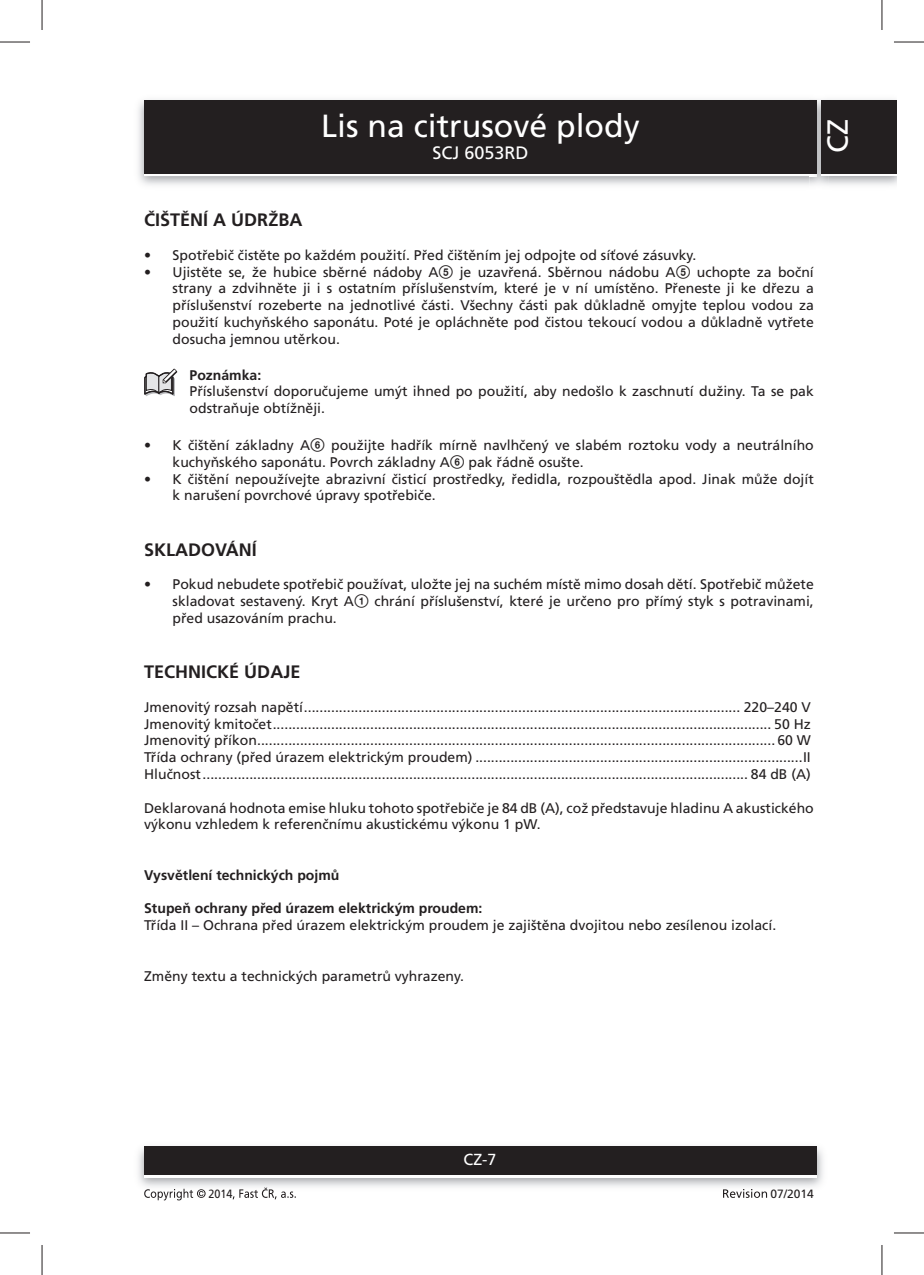
<style>
.page{position:relative;width:924px;height:1275px;background:#fff}
.page>*{position:absolute;margin:0;border:0;box-sizing:border-box;transform-origin:0 0}
.t1{font:32px "Frutiger CE";color:#fff}
.t2{font:29px "Frutiger CE";color:#fff}
.t3{font:700 18px "Frutiger CE";color:#231f20}
.t4{font:18px "Frutiger CE";color:#fff}
.t5{font:16px "Frutiger CE";color:#fff}
.t6{font:14px/16.8px "Frutiger CE";color:#231f20}
.t7{font:700 14px "Frutiger CE";color:#231f20}
.t8{font:12px "Frutiger CE";color:#231f20}
.t9{font:12px "Frutiger CE";color:#231f20;scale:.9 1}
.s1{font-family:"Zz 3"}
</style>
<div class="page">
<div style="left:144px;top:103px;width:672px;height:73px;background:linear-gradient(to right,#231f20,#231f20)"></div>
<div style="left:144px;top:100px;width:672px;height:73px;background:#231f20"></div>
<img style="left:138px;top:1146px;width:685px;height:41px">
<div style="left:144px;top:1149px;width:672px;height:28px;background:linear-gradient(to right,#fff,#fff)"></div>
<div style="left:144px;top:1146px;width:672px;height:28px;background:#231f20"></div>
<img style="left:809px;top:97px;width:18px;height:90px">
<svg style="left:809px;top:173px;width:7px;height:3px"></svg>
<img style="left:809px;top:100px;width:7px;height:3px">
<img style="left:809px;top:103px;width:7px;height:70px">
<div style="left:820px;top:103px;width:75px;height:73px;background:linear-gradient(to right,#231f20,#231f20)"></div>
<div style="left:820px;top:100px;width:75px;height:73px;background:#231f20"></div>
<svg style="left:144px;top:1188px;width:61px;height:12px"></svg>
<svg style="left:232px;top:1187px;width:64px;height:12px"></svg>
<svg style="left:723px;top:1189px;width:43px;height:8px"></svg>
<svg style="left:144px;top:368px;width:33px;height:28px"></svg>
<hr style="left:0;top:42px;width:30px;height:1px;background:#231f20">
<hr style="left:893px;top:42px;width:30px;height:1px;background:#231f20">
<hr style="left:0;top:1232px;width:30px;height:1px;background:#231f20">
<hr style="left:893px;top:1232px;width:30px;height:1px;background:#231f20">
<hr style="left:42px;top:0;width:1px;height:30px;background:#231f20">
<hr style="left:42px;top:1245px;width:1px;height:30px;background:#231f20">
<hr style="left:881px;top:0;width:1px;height:30px;background:#231f20">
<hr style="left:881px;top:1245px;width:1px;height:30px;background:#231f20">
<h1 class="t1" style="left:321px;top:113px;width:320px">Lis na citrusové plody</h1>
<p class="t4" style="left:432px;top:145px;width:98px">SCJ 6053RD</p>
<h2 class="t2" style="left:825px;top:152px;width:35px;rotate:-90deg">CZ</h2>
<p class="t3" style="left:144px;top:213px;width:160px">ČIŠTĚNÍ A ÚDRŽBA</p>
<p class="t6" style="left:144px;top:248px;width:553px">• Spotřebič čistěte po každém použití. Před čištěním jej odpojte od síťové zásuvky.</p>
<p class="t6" style="left:172px;top:264px;width:642px;text-align:justify;text-indent:-28px">• Ujistěte se, že hubice sběrné nádoby A<span class="s1">5</span> je uzavřená. Sběrnou nádobu A<span class="s1">5</span> uchopte za boční strany a zdvihněte ji i s ostatním příslušenstvím, které je v ní umístěno. Přeneste ji ke dřezu a příslušenství rozeberte na jednotlivé části. Všechny části pak důkladně omyjte teplou vodou za použití kuchyňského saponátu. Poté je opláchněte pod čistou tekoucí vodou a důkladně vytřete dosucha jemnou utěrkou.</p>
<p class="t7" style="left:189px;top:369px;width:73px">Poznámka:</p>
<p class="t6" style="left:189px;top:384px;width:625px">Příslušenství doporučujeme umýt ihned po použití, aby nedošlo k zaschnutí dužiny. Ta se pak odstraňuje obtížněji.</p>
<p class="t6" style="left:172px;top:438px;width:642px;text-indent:-28px">• K čištění základny A<span class="s1">6</span> použijte hadřík mírně navlhčený ve slabém roztoku vody a neutrálního kuchyňského saponátu. Povrch základny A<span class="s1">6</span> pak řádně osušte.</p>
<p class="t6" style="left:172px;top:471px;width:642px;text-indent:-28px">• K čištění nepoužívejte abrazivní čisticí prostředky, ředidla, rozpouštědla apod. Jinak může dojít k narušení povrchové úpravy spotřebiče.</p>
<p class="t3" style="left:144px;top:542px;width:114px">SKLADOVÁNÍ</p>
<p class="t6" style="left:172px;top:577px;width:642px;text-align:justify;text-indent:-28px">• Pokud nebudete spotřebič používat, uložte jej na suchém místě mimo dosah dětí. Spotřebič můžete skladovat sestavený. Kryt A<span class="s1">1</span> chrání příslušenství, které je určeno pro přímý styk s potravinami, před usazováním prachu.</p>
<p class="t3" style="left:144px;top:664px;width:158px">TECHNICKÉ ÚDAJE</p>
<p class="t6" style="left:144px;top:699px;width:668px;text-align:justify">Jmenovitý rozsah napětí ................................................................................................................ 220–240 V Jmenovitý kmitočet ................................................................................................................................ 50 Hz Jmenovitý příkon ..................................................................................................................................... 60 W Třída ochrany (před úrazem elektrickým proudem) ....................................................................................II Hlučnost ............................................................................................................................................ 84 dB (A)</p>
<p class="t6" style="left:144px;top:800px;width:670px">Deklarovaná hodnota emise hluku tohoto spotřebiče je 84 dB (A), což představuje hladinu A akustického výkonu vzhledem k referenčnímu akustickému výkonu 1 pW.</p>
<p class="t7" style="left:144px;top:869px;width:197px">Vysvětlení technických pojmů</p>
<p class="t7" style="left:144px;top:903px;width:339px">Stupeň ochrany před úrazem elektrickým proudem:</p>
<p class="t6" style="left:144px;top:918px;width:633px">Třída II – Ochrana před úrazem elektrickým proudem je zajištěna dvojitou nebo zesílenou izolací.</p>
<p class="t6" style="left:144px;top:968px;width:321px">Změny textu a technických parametrů vyhrazeny.</p>
<p class="t5" style="left:463px;top:1153px;width:34px">CZ-7</p>
<p class="t9" style="left:208px;top:1188px;width:28px">2014</p>
<p class="t8" style="left:770px;top:1188px;width:45px">07/2014</p>
</div>
